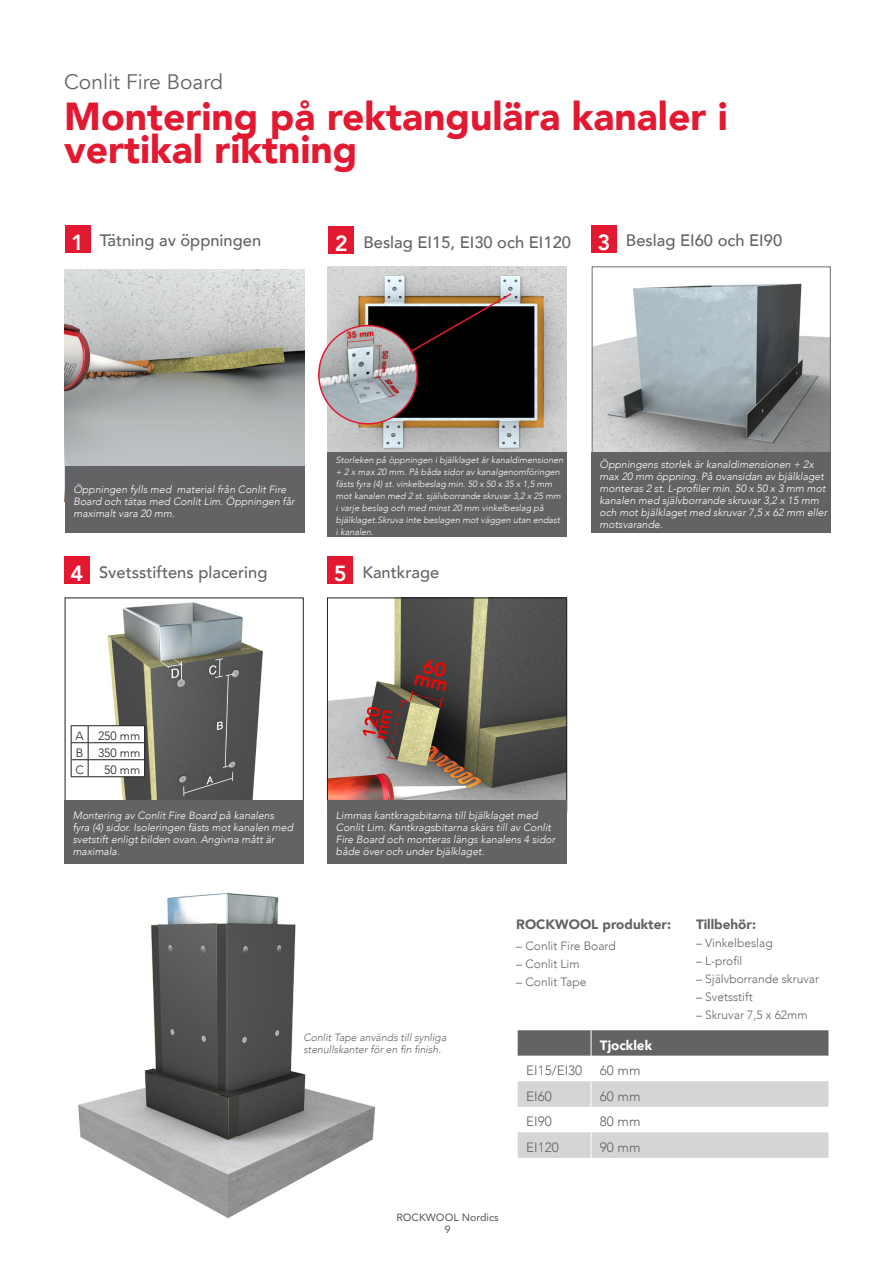
<style>
.page{position:relative;width:893px;height:1263px;background:#fff}
.page>*{position:absolute;margin:0;border:0;box-sizing:border-box;transform-origin:0 0}
.Body_copy_10_pkt{font:900 39px/33px "Avenir";color:#e21931}
.t1{font:800 21.9px "Avenir";color:#fff}
.Body_copy_10_pkt-2{font:21px "Avenir";color:#636366}
.Body_copy_10_pkt-3{font:500 16.5px "Avenir";color:#636366}
.t2{font:300 13.5px "Avenir";color:#636366}
.t3{font:900 13.5px "Avenir";color:#636366}
.t4{font:900 13.5px "Avenir";color:#fff}
.t5{font:300 12px "Avenir";color:#636366}
.t6{font:300 12px "Avenir";color:#231f20}
.t7{font:italic 300 10.5px/12px "Avenir";color:#fff}
.t8{font:italic 300 10.5px/12px "Avenir";color:#636366}
.t9{font:500 10.5px "Avenir";color:#636366}
.t10{font:italic 300 9px/12px "Avenir";color:#fff}
</style>
<div class="page">
<img style="left:594px;top:283px;width:234px;height:169px">
<img style="left:78px;top:893px;width:298px;height:325px">
<img style="left:65px;top:269px;width:239px;height:198px">
<img style="left:327px;top:267px;width:240px;height:185px">
<img style="left:70px;top:602px;width:193px;height:198px">
<svg style="left:518px;top:1030px;width:310px;height:128px"></svg>
<div style="left:65px;top:225px;width:26px;height:27px;background:#e21931"></div>
<div style="left:591px;top:225px;width:26px;height:27px;background:#e21931"></div>
<div style="left:64px;top:556px;width:26px;height:27px;background:#e21931"></div>
<div style="left:327px;top:556px;width:26px;height:27px;background:#e21931"></div>
<div style="left:328px;top:226px;width:26px;height:28px;background:#e21931"></div>
<div style="left:591px;top:452px;width:239px;height:81px;background:#636366"></div>
<div style="left:64px;top:800px;width:239px;height:64px;background:#636366"></div>
<img style="left:329px;top:600px;width:236px;height:200px">
<div style="left:327px;top:598px;width:240px;height:213px;border:1px solid #231f20"></div>
<svg style="left:71px;top:725px;width:74px;height:52px"></svg>
<hr style="left:88px;top:776px;width:57px;height:1px;background:#231f20">
<svg style="left:318px;top:292px;width:195px;height:138px;background:#67605d"></svg>
<div style="left:327px;top:800px;width:240px;height:64px;background:#636366"></div>
<div style="left:65px;top:467px;width:239px;height:66px;background:#636366"></div>
<div style="left:327px;top:452px;width:240px;height:85px;background:#636366"></div>
<p class="Body_copy_10_pkt-2" style="left:64px;top:69px;width:160px">Conlit Fire Board</p>
<p class="Body_copy_10_pkt" style="left:64px;top:99px;width:665px">Montering på rektangulära kanaler i vertikal riktning</p>
<p class="t1" style="left:71px;top:225px;width:14px">1</p>
<p class="Body_copy_10_pkt-3" style="left:100px;top:226px;width:163px">Tätning av öppningen</p>
<p class="t1" style="left:597px;top:225px;width:14px">3</p>
<p class="Body_copy_10_pkt-3" style="left:626px;top:226px;width:158px">Beslag EI60 och EI90</p>
<p class="t1" style="left:335px;top:226px;width:14px">2</p>
<p class="Body_copy_10_pkt-3" style="left:363px;top:228px;width:209px">Beslag EI15, EI30 och EI120</p>
<p class="t7" style="left:73px;top:483px;width:223px">Öppningen fylls med material från Conlit Fire<br>Board och tätas med Conlit Lim. Öppningen får maximalt vara 20 mm.</p>
<p class="t10" style="left:336px;top:454px;width:229px">Storleken på öppningen i bjälklaget är kanaldimensionen + 2 x max 20 mm. På båda sidor av kanalgenomföringen fästs fyra (4) st. vinkelbeslag min. 50 x 50 x 35 x 1,5 mm mot kanalen med 2 st. självborrande skruvar 3,2 x 25 mm i varje beslag och med minst 20 mm vinkelbeslag på bjälklaget.Skruva inte beslagen mot väggen utan endast i kanalen.</p>
<p class="t1" style="left:71px;top:556px;width:14px">4</p>
<p class="Body_copy_10_pkt-3" style="left:99px;top:557px;width:170px">Svetsstiftens placering</p>
<p class="t1" style="left:334px;top:556px;width:14px">5</p>
<p class="Body_copy_10_pkt-3" style="left:362px;top:557px;width:79px">Kantkrage</p>
<p class="t7" style="left:600px;top:458px;width:229px">Öppningens storlek är kanaldimensionen + 2x max 20 mm öppning. På ovansidan av bjälklaget monteras 2 st. L-profiler min. 50 x 50 x 3 mm mot kanalen med självborrande skruvar 3,2 x 15 mm och mot bjälklaget med skruvar 7,5 x 62 mm eller motsvarande.</p>
<p class="t6" style="left:76px;top:729px;width:10px">A</p>
<p class="t6" style="left:98px;top:729px;width:44px">250 mm</p>
<p class="t6" style="left:76px;top:746px;width:9px">B</p>
<p class="t6" style="left:98px;top:746px;width:44px">350 mm</p>
<p class="t6" style="left:75px;top:763px;width:10px">C</p>
<p class="t6" style="left:104px;top:763px;width:38px">50 mm</p>
<p class="t7" style="left:73px;top:810px;width:222px">Montering av Conlit Fire Board på kanalens fyra (4) sidor. Isoleringen fästs mot kanalen med svetstift enligt bilden ovan. Angivna mått är maximala.</p>
<p class="t7" style="left:336px;top:810px;width:221px">Limmas kantkragsbitarna till bjälklaget med Conlit Lim. Kantkragsbitarna skärs till av Conlit Fire Board och monteras längs kanalens 4 sidor både över och under bjälklaget.</p>
<p class="t8" style="left:303px;top:1031px;width:144px">Conlit Tape används till synliga stenullskanter för en fin finish.</p>
<p class="t3" style="left:516px;top:913px;width:156px">ROCKWOOL produkter:</p>
<p class="t5" style="left:516px;top:939px;width:101px">– Conlit Fire Board</p>
<p class="t5" style="left:516px;top:957px;width:65px">– Conlit Lim</p>
<p class="t5" style="left:516px;top:975px;width:72px">– Conlit Tape</p>
<p class="t4" style="left:600px;top:1033px;width:54px">Tjocklek</p>
<p class="t2" style="left:526px;top:1063px;width:58px">EI15/EI30</p>
<p class="t2" style="left:600px;top:1063px;width:42px">60 mm</p>
<p class="t2" style="left:526px;top:1088px;width:27px">EI60</p>
<p class="t2" style="left:600px;top:1088px;width:42px">60 mm</p>
<p class="t2" style="left:526px;top:1114px;width:27px">EI90</p>
<p class="t2" style="left:600px;top:1114px;width:42px">80 mm</p>
<p class="t2" style="left:526px;top:1139px;width:34px">EI120</p>
<p class="t2" style="left:600px;top:1139px;width:42px">90 mm</p>
<p class="t9" style="left:396px;top:1208px;width:104px">ROCKWOOL Nordics</p>
<p class="t9" style="left:445px;top:1220px;width:7px">9</p>
<p class="t3" style="left:696px;top:913px;width:62px">Tillbehör:</p>
<p class="t5" style="left:696px;top:936px;width:78px">– Vinkelbeslag</p>
<p class="t5" style="left:696px;top:954px;width:48px">– L-profil</p>
<p class="t5" style="left:696px;top:972px;width:125px">– Självborrande skruvar</p>
<p class="t5" style="left:696px;top:990px;width:58px">– Svetsstift</p>
<p class="t5" style="left:696px;top:1008px;width:113px">– Skruvar 7,5 x 62mm</p>
</div>
